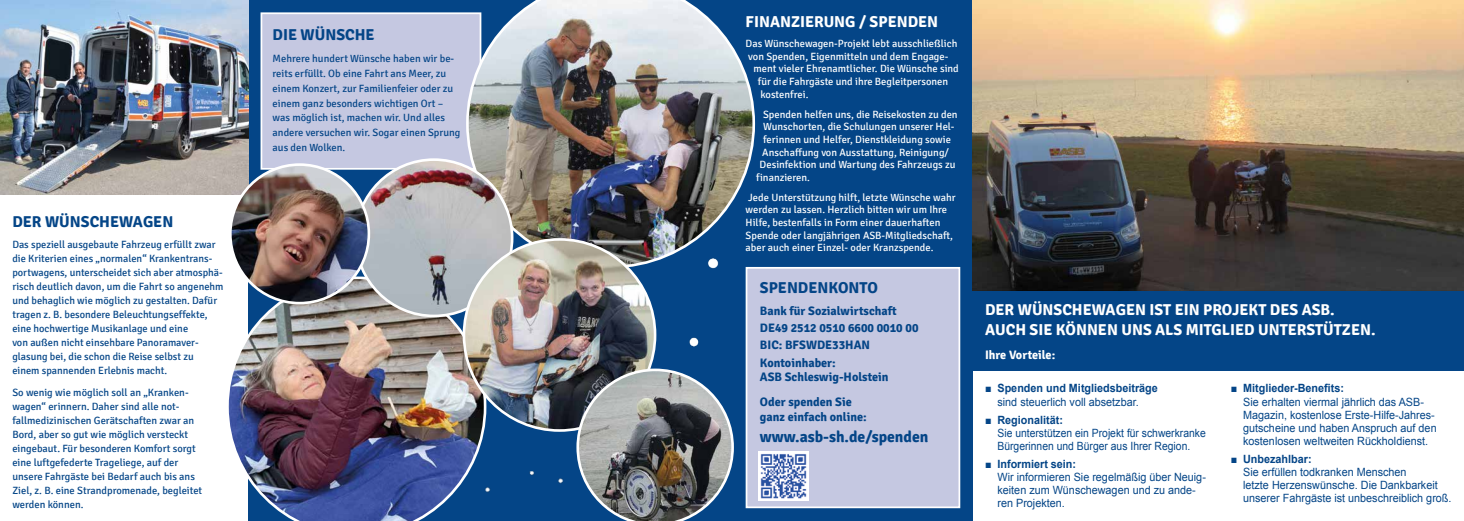
<style>
.page{position:relative;width:1464px;height:521px;background:#fff}
.page>*{position:absolute;margin:0;border:0;box-sizing:border-box;transform-origin:0 0}
.t1{font:700 15.75px/20.1px "Signika";color:#fff}
.t2{font:700 15.75px "Signika";color:#044587}
.t3{font:700 12.25px/17.2px "Signika";color:#044587}
.t4{font:700 12.25px "Signika";color:#fff}
.t5{font:11.38px/13.1px "Arial";color:#044587;scale:.95 1}
.t6{font:10.5px/14px "Signika";color:#044587}
.t7{font:10.5px/12.6px "Signika";color:#fff}
.s1{font-weight:700}
</style>
<div class="page">
<div style="left:972px;top:290px;width:491px;height:81px;background:#044587"></div>
<div style="left:248px;top:0;width:724px;height:521px;background:#044587"></div>
<img style="left:972px;top:0;width:491px;height:290px">
<div style="left:745px;top:267px;width:215px;height:241px;background:#c5c8e1;border:2px solid #fff"></div>
<img style="left:758px;top:451px;width:50px;height:50px">
<div style="left:260px;top:12px;width:221px;height:158px;background:#c5c8e1;border:2px solid #fff"></div>
<img style="left:466px;top:0;width:289px;height:268px">
<img style="left:228px;top:276px;width:258px;height:245px">
<img style="left:356px;top:160px;width:156px;height:156px;border-radius:78px">
<img style="left:0;top:0;width:248px;height:195px">
<img style="left:464px;top:239px;width:191px;height:191px;border-radius:96px">
<img style="left:230px;top:165px;width:139px;height:138px;border-radius:69px">
<div style="left:229px;top:163px;width:141px;height:141px;border:3px solid #fff;border-radius:50%"></div>
<img style="left:576px;top:368px;width:158px;height:153px">
<img style="left:673px;top:200px;width:60px;height:147px">
<img style="left:476px;top:464px;width:88px;height:48px">
<h1 class="t2" style="left:12px;top:212px;width:162px">DER WÜNSCHEWAGEN</h1>
<p class="t6" style="left:12px;top:238px;width:213px">Das speziell ausgebaute Fahrzeug erfüllt zwar die Kriterien eines „normalen“ Krankentrans&shy;portwagens, unterscheidet sich aber atmosphä&shy;risch deutlich davon, um die Fahrt so angenehm und behaglich wie möglich zu gestalten. Dafür tragen z. B. besondere Beleuchtungseffekte, eine hochwertige Musikanlage und eine<br>von außen nicht einsehbare Panoramaver&shy;glasung bei, die schon die Reise selbst zu einem spannenden Erlebnis macht.</p>
<p class="t6" style="left:12px;top:385px;width:191px">So wenig wie möglich soll an „Kranken&shy;wagen“ erinnern. Daher sind alle not&shy;fallmedizinischen Gerätschaften zwar an Bord, aber so gut wie möglich versteckt eingebaut. Für besonderen Komfort sorgt eine luftgefederte Trageliege, auf der unsere Fahrgäste bei Bedarf auch bis ans Ziel, z. B. eine Strandpromenade, begleitet werden können.</p>
<h1 class="t2" style="left:273px;top:25px;width:103px">DIE WÜNSCHE</h1>
<p class="t6" style="left:273px;top:51px;width:189px;line-height:14.9px">Mehrere hundert Wünsche haben wir be&shy;reits erfüllt. Ob eine Fahrt ans Meer, zu einem Konzert, zur Familienfeier oder zu einem ganz besonders wichtigen Ort – was möglich ist, machen wir. Und alles andere versuchen wir. Sogar einen Sprung aus den Wolken.</p>
<h1 class="t1" style="left:745px;top:12px;width:194px">FINANZIERUNG / SPENDEN</h1>
<p class="t7" style="left:745px;top:38px;width:213px">Das Wünschewagen-Projekt lebt ausschließlich</p>
<p class="t7" style="left:748px;top:50px;width:202px">von Spenden, Eigenmitteln und dem Engage-</p>
<p class="t7" style="left:753px;top:63px;width:207px">ment vieler Ehrenamtlicher. Die Wünsche sind</p>
<p class="t7" style="left:758px;top:75px;width:192px">für die Fahrgäste und ihre Begleitpersonen</p>
<p class="t7" style="left:760px;top:88px;width:49px">kostenfrei.</p>
<p class="t7" style="left:763px;top:108px;width:196px">Spenden helfen uns, die Reisekosten zu den</p>
<p class="t7" style="left:763px;top:121px;width:193px">Wunschorten, die Schulungen unserer Hel-</p>
<p class="t7" style="left:763px;top:133px;width:189px">ferinnen und Helfer, Dienstkleidung sowie</p>
<p class="t7" style="left:762px;top:146px;width:188px">Anschaffung von Ausstattung, Reinigung/</p>
<p class="t7" style="left:759px;top:158px;width:197px">Desinfektion und Wartung des Fahrzeugs zu</p>
<p class="t7" style="left:756px;top:171px;width:55px">finanzieren.</p>
<p class="t7" style="left:745px;top:191px;width:211px">Jede Unterstützung hilft, letzte Wünsche wahr werden zu lassen. Herzlich bitten wir um Ihre Hilfe, bestenfalls in Form einer dauerhaften Spende oder langjährigen ASB-Mitgliedschaft, aber auch einer Einzel- oder Kranzspende.</p>
<h1 class="t2" style="left:760px;top:278px;width:119px">SPENDENKONTO</h1>
<p class="t3" style="left:760px;top:303px;width:160px">Bank für Sozialwirtschaft<br>DE49 2512 0510 6600 0010 00<br>BIC: BFSWDE33HAN<br>Kontoinhaber:</p>
<p class="t3" style="left:760px;top:365px;width:130px;line-height:24.6px">ASB Schleswig-Holstein<br>Oder spenden Sie</p>
<p class="t3" style="left:760px;top:408px;width:108px">ganz einfach online:</p>
<h1 class="t2" style="left:760px;top:427px;width:170px">www.asb-sh.de/spenden</h1>
<h1 class="t1" style="left:985px;top:299px;width:392px">DER WÜNSCHEWAGEN IST EIN PROJEKT DES ASB.<br>AUCH SIE KÖNNEN UNS ALS MITGLIED UNTERSTÜTZEN.</h1>
<p class="t4" style="left:985px;top:348px;width:72px">Ihre Vorteile:</p>
<p class="t5" style="left:985px;top:382px;width:183px;text-align:center">■ <span class="s1">Spenden und Mitgliedsbeiträge </span>sind steuerlich voll absetzbar.</p>
<p class="t5" style="left:997px;top:413px;width:221px;text-indent:-12px">■ <span class="s1">Regionalität:<br></span>Sie unterstützen ein Projekt für schwerkranke<br>Bürgerinnen und Bürger aus Ihrer Region.</p>
<p class="t5" style="left:997px;top:457px;width:221px;text-indent:-12px">■ <span class="s1">Informiert sein:<br></span>Wir informieren Sie regelmäßig über Neuig&shy;keiten zum Wünschewagen und zu ande&shy;ren Projekten.</p>
<p class="t5" style="left:1243px;top:382px;width:205px;text-indent:-12px">■ <span class="s1">Mitglieder-Benefits:<br></span>Sie erhalten viermal jährlich das ASB-Magazin, kostenlose Erste-Hilfe-Jahres&shy;gutscheine und haben Anspruch auf den kostenlosen weltweiten Rückholdienst.</p>
<p class="t5" style="left:1243px;top:453px;width:221px;text-indent:-12px">■ <span class="s1">Unbezahlbar:<br></span>Sie erfüllen todkranken Menschen<br>letzte Herzenswünsche. Die Dankbarkeit unserer Fahrgäste ist unbeschreiblich groß.</p>
</div>
